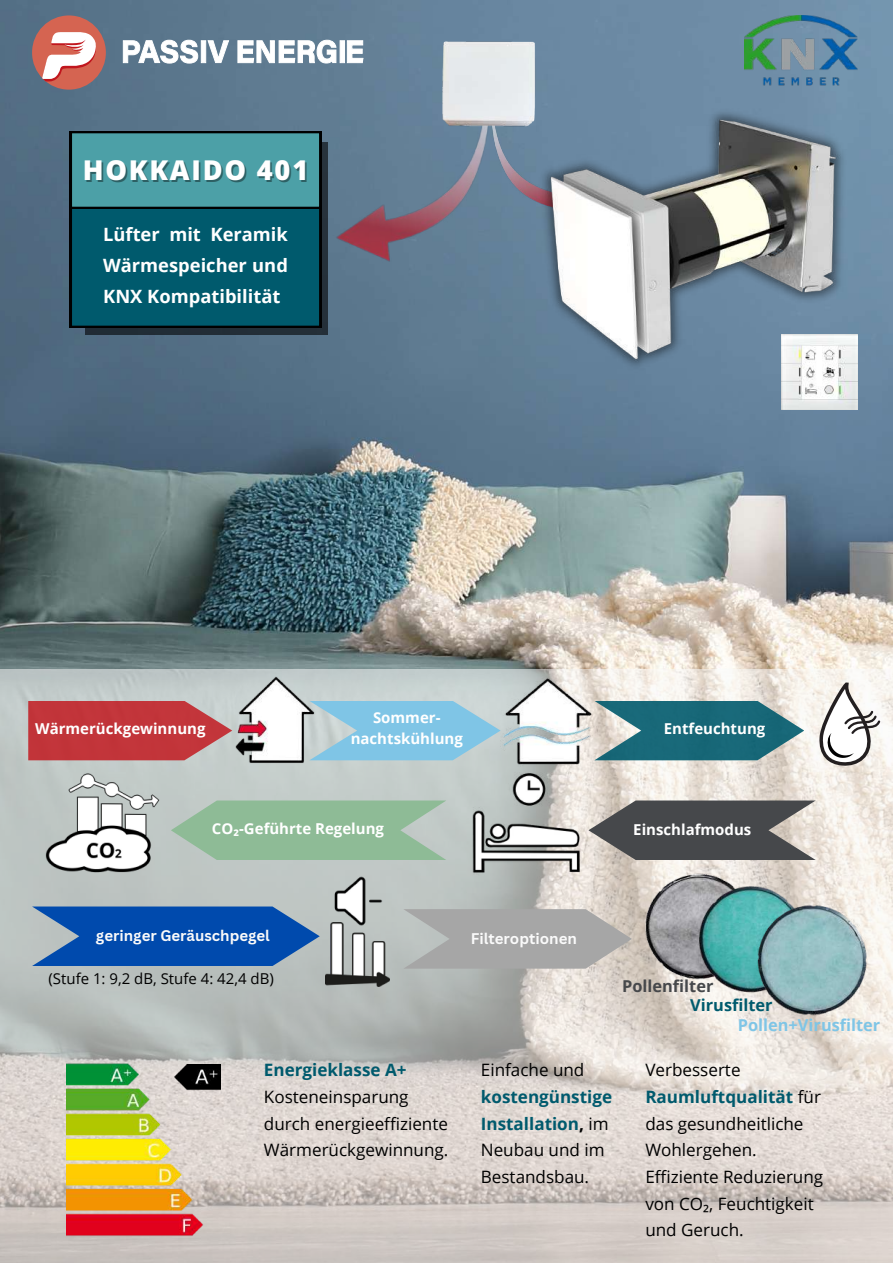
<style>
.page{position:relative;width:893px;height:1264px;background:#fff}
.page>*{position:absolute;margin:0;border:0;box-sizing:border-box;transform-origin:0 0}
.t1{font:800 27.3px "Open Sans";letter-spacing:.065em;color:#fff}
.t2{font:700 18.3px/30.6px "Open Sans";color:#fff;text-align:justify}
.t3{font:17.1px/26.7px "Open Sans";color:#000}
.t4{font:700 17.1px/26.7px "Open Sans";color:#005a6d}
.t5{font:700 16.35px "Open Sans";color:#7fc5e6}
.t6{font:700 16.35px "Open Sans";color:#46484b}
.t7{font:700 16.35px "Open Sans";color:#005a6d}
.t8{font:700 15px/20.9px "Open Sans";color:#fff;text-align:center}
.t9{font:700 15px "Canva Sans";color:#fafafa}
.t10{font:15px "Open Sans";color:#000}
.s1{font-family:"Noto Sans"}
.s2{color:#000}
.s3{font-weight:400;color:#000}
.s4{font-weight:700;color:#005a6d}
</style>
<div class="page">
<img style="left:0;top:0;width:892px;height:669px">
<svg style="left:0;top:669px;width:892px;height:593px;background:#d1cec9"></svg>
<img style="left:66px;top:1060px;width:140px;height:178px">
<div style="left:85px;top:289px;width:242px;height:45px;background:#222d36"></div>
<div style="left:70px;top:209px;width:251px;height:119px;background:#005a6d"></div>
<svg style="left:588px;top:800px;width:227px;height:60px;background:#676666"></svg>
<img style="left:169px;top:1064px;width:51px;height:76px">
<div style="left:32px;top:15px;width:74px;height:75px;background:#d56451;border-radius:50%"></div>
<svg style="left:42px;top:32px;width:55px;height:49px"></svg>
<svg style="left:123px;top:39px;width:241px;height:25px"></svg>
<img style="left:468px;top:89px;width:424px;height:289px">
<img style="left:252px;top:83px;width:244px;height:206px">
<img style="left:426px;top:24px;width:131px;height:131px">
<img style="left:781px;top:334px;width:75px;height:76px">
<svg style="left:594px;top:700px;width:210px;height:60px;background:#48848e"></svg>
<svg style="left:28px;top:700px;width:204px;height:60px;background:#c2484c"></svg>
<svg style="left:316px;top:700px;width:184px;height:60px;background:#90c8e1"></svg>
<svg style="left:171px;top:800px;width:275px;height:60px;background:#96bd9e"></svg>
<svg style="left:403px;top:909px;width:229px;height:59px;background:#adacab"></svg>
<img style="left:645px;top:870px;width:108px;height:109px">
<img style="left:697px;top:884px;width:111px;height:113px">
<img style="left:752px;top:901px;width:125px;height:124px">
<svg style="left:32px;top:906px;width:288px;height:60px;background:#205eb0"></svg>
<svg style="left:819px;top:682px;width:61px;height:83px"></svg>
<svg style="left:70px;top:131px;width:251px;height:78px;background:#46949a"></svg>
<img style="left:327px;top:870px;width:61px;height:52px">
<img style="left:325px;top:922px;width:65px;height:64px">
<img style="left:233px;top:674px;width:83px;height:92px">
<img style="left:500px;top:675px;width:94px;height:91px">
<img style="left:467px;top:766px;width:114px;height:113px">
<img style="left:44px;top:771px;width:119px;height:103px">
<img style="left:744px;top:15px;width:113px;height:71px">
<h1 class="t1" style="left:83px;top:151px;width:227px">HOKKAIDO 401</h1>
<p class="t2" style="left:103px;top:219px;width:186px">Lüfter mit Keramik Wärmespeicher und KNX Kompatibilität</p>
<p class="t8" style="left:35px;top:717px;width:172px">Wärmerückgewinnung</p>
<p class="t8" style="left:350px;top:706px;width:114px">Sommer&shy;nachtskühlung</p>
<p class="t8" style="left:212px;top:818px;width:173px">CO<span class="s1">₂</span>-Geführte Regelung</p>
<p class="t9" style="left:96px;top:924px;width:175px">geringer Geräuschpegel</p>
<p class="t9" style="left:471px;top:928px;width:108px">Filteroptionen</p>
<p class="t8" style="left:663px;top:717px;width:103px">Entfeuchtung</p>
<p class="t8" style="left:633px;top:819px;width:119px">Einschlafmodus</p>
<p class="t10" style="left:48px;top:967px;width:227px">(Stufe 1: 9,2 dB, Stufe 4: 42,4 dB)</p>
<p class="t6" style="left:622px;top:974px;width:93px">Pollenfilter</p>
<p class="t7" style="left:690px;top:993px;width:84px">Virusfilter</p>
<p class="t5" style="left:737px;top:1013px;width:144px">Pollen+Virusfilter</p>
<p class="t4" style="left:264px;top:1056px;width:144px">Energieklasse A+</p>
<p class="t3" style="left:264px;top:1082px;width:186px">Kosteneinsparung durch energieeffiziente<br>Wärmerückgewinnung.</p>
<p class="t3" style="left:481px;top:1056px;width:105px">Einfache und</p>
<p class="t4" style="left:481px;top:1082px;width:133px">kostengünstige<br>Installation<span class="s2">,</span> <span class="s3">im<br>Neubau und im<br>Bestandsbau.</span></p>
<p class="t3" style="left:645px;top:1056px;width:179px">Verbesserte<br><span class="s4">Raumluftqualität</span> für das gesundheitliche<br>Wohlergehen.<br>Effiziente Reduzierung von CO<span class="s1">₂</span>, Feuchtigkeit und Geruch.</p>
</div>
